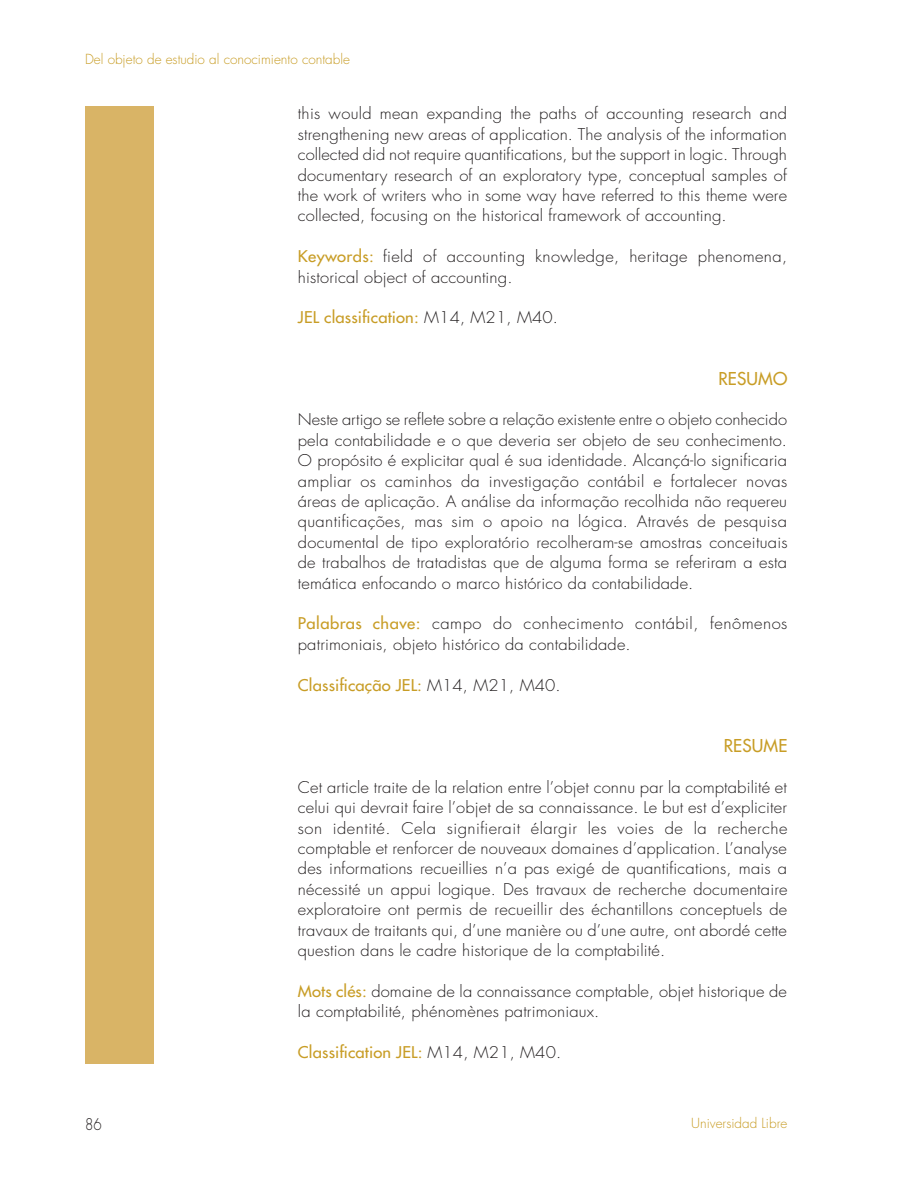
<style>
.page{position:relative;width:915px;height:1191px;background:#fff}
.page>*{position:absolute;margin:0;border:0;box-sizing:border-box;transform-origin:0 0}
.t1{font:500 17.25px "Futura Std";letter-spacing:.01em;color:#c89d26}
.t2{font:300 15.75px/20.4px "Futura Std";letter-spacing:.01em;color:#231f20;text-align:justify;scale:1.05 1}
.t3{font:500 15.75px "Futura Std";letter-spacing:.01em;color:#c89d26;scale:1.05 1}
.t4{font:300 15.75px "Futura Std";letter-spacing:.01em;color:#231f20;scale:.85 1}
.t5{font:300 13.5px "Futura Std";color:#c89d26}
.s1{font-weight:500;color:#c89d26}
.s2{font-weight:300;color:#231f20}
</style>
<div class="page">
<div style="left:85px;top:106px;width:68px;height:957px;background:#d9b466"></div>
<p class="t5" style="left:85px;top:51px;width:266px">Del objeto de estudio al conocimiento contable</p>
<p class="t2" style="left:298px;top:104px;width:467px">this would mean expanding the paths of accounting research and strengthening new areas of application. The analysis of the information collected did not require quantifications, but the support in logic. Through documentary research of an exploratory type, conceptual samples of the work of writers who in some way have referred to this theme were collected, focusing on the historical framework of accounting.</p>
<p class="t2" style="left:298px;top:247px;width:467px"><span class="s1">Keywords:</span> field of accounting knowledge, heritage phenomena, historical object of accounting.</p>
<p class="t3" style="left:298px;top:308px;width:249px">JEL classification: <span class="s2">M14, M21, M40.</span></p>
<p class="t1" style="left:718px;top:367px;width:70px">RESUMO</p>
<p class="t2" style="left:298px;top:410px;width:468px">Neste artigo se reflete sobre a relação existente entre o objeto conhecido pela contabilidade e o que deveria ser objeto de seu conhecimento.<br>O propósito é explicitar qual é sua identidade. Alcançá-lo significaria ampliar os caminhos da investigação contábil e fortalecer novas áreas de aplicação. A análise da informação recolhida não requereu quantificações, mas sim o apoio na lógica. Através de pesquisa documental de tipo exploratório recolheram-se amostras conceituais de trabalhos de tratadistas que de alguma forma se referiram a esta temática enfocando o marco histórico da contabilidade.</p>
<p class="t2" style="left:298px;top:614px;width:467px"><span class="s1">Palabras chave:</span> campo do conhecimento contábil, fenômenos patrimoniais, objeto histórico da contabilidade.</p>
<p class="t3" style="left:298px;top:675px;width:252px">Classificação JEL: <span class="s2">M14, M21, M40.</span></p>
<p class="t4" style="left:85px;top:1114px;width:21px">86</p>
<p class="t1" style="left:723px;top:735px;width:65px">RESUME</p>
<p class="t2" style="left:298px;top:777px;width:468px">Cet article traite de la relation entre l’objet connu par la comptabilité et celui qui devrait faire l’objet de sa connaissance. Le but est d’expliciter son identité. Cela signifierait élargir les voies de la recherche comptable et renforcer de nouveaux domaines d’application. L’analyse des informations recueillies n’a pas exigé de quantifications, mais a nécessité un appui logique. Des travaux de recherche documentaire exploratoire ont permis de recueillir des échantillons conceptuels de travaux de traitants qui, d’une manière ou d’une autre, ont abordé cette question dans le cadre historique de la comptabilité.</p>
<p class="t2" style="left:298px;top:981px;width:467px"><span class="s1">Mots clés:</span> domaine de la connaissance comptable, objet historique de la comptabilité, phénomènes patrimoniaux.</p>
<p class="t3" style="left:298px;top:1042px;width:252px">Classification JEL: <span class="s2">M14, M21, M40.</span></p>
<p class="t5" style="left:691px;top:1114px;width:98px">Universidad Libre</p>
</div>
